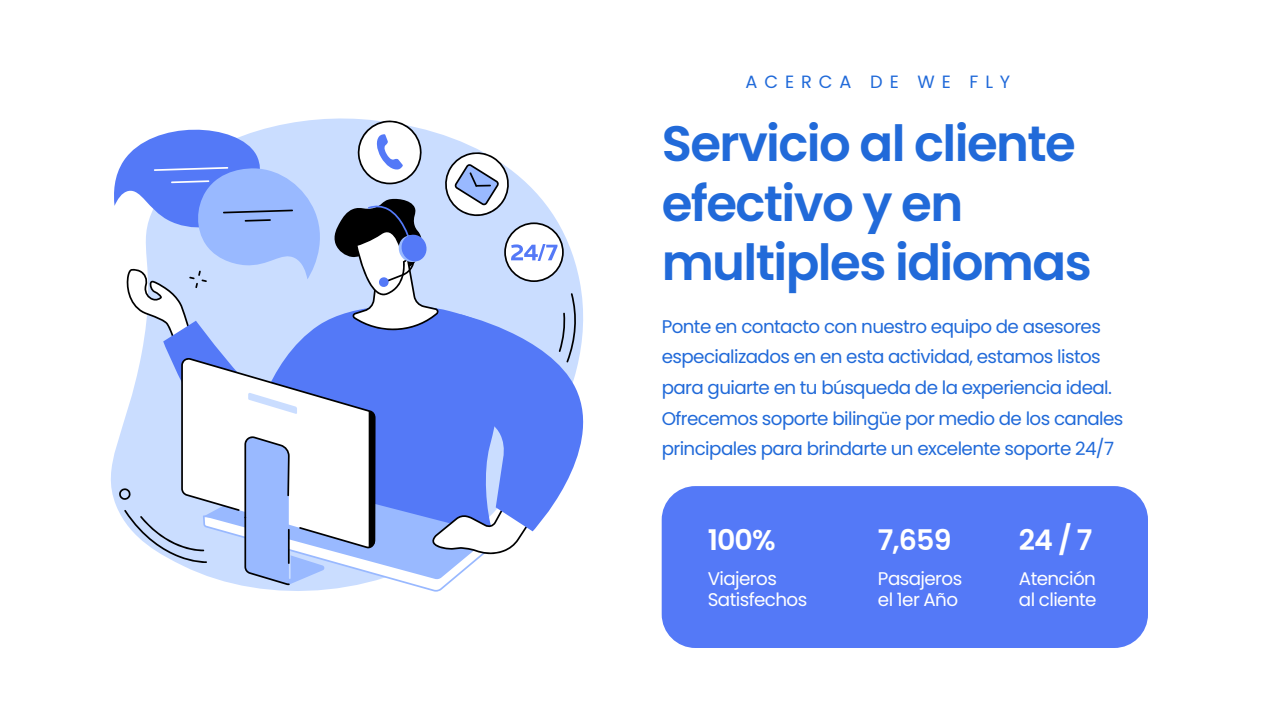
<style>
.page{position:relative;width:1281px;height:720px;background:#fff}
.page>*{position:absolute;margin:0;border:0;box-sizing:border-box;transform-origin:0 0}
.t1{font:600 49.75px/59.4px "Poppins";letter-spacing:-.03em;color:#216ad9}
.t2{font:600 28.5px "Poppins";letter-spacing:-.03em;color:#fff}
.t3{font:18.38px/30.6px "Poppins";letter-spacing:-.03em;color:#216ad9}
.t4{font:18.38px/21.4px "Poppins";letter-spacing:-.03em;color:#fff}
.t5{font:17.75px "Poppins";letter-spacing:.39em;color:#216ad9}
</style>
<div class="page">
<svg style="left:113px;top:119px;width:471px;height:473px"></svg>
<div style="left:661px;top:486px;width:487px;height:162px;background:#5479f7;border-radius:34px"></div>
<h2 class="t5" style="left:745px;top:69px;width:266px">ACERCA DE WE FLY</h2>
<p class="t1" style="left:661px;top:114px;width:432px">Servicio al cliente efectivo y en multiples idiomas</p>
<p class="t3" style="left:661px;top:311px;width:452px">Ponte en contacto con nuestro equipo de asesores especializados en en esta actividad, estamos listos para guiarte en tu búsqueda de la experiencia ideal.</p>
<h2 class="t3" style="left:661px;top:403px;width:463px">Ofrecemos soporte bilingüe por medio de los canales principales para brindarte un excelente soporte 24/7</h2>
<p class="t2" style="left:708px;top:520px;width:69px">100%</p>
<h2 class="t2" style="left:878px;top:520px;width:75px">7,659</h2>
<p class="t2" style="left:1019px;top:520px;width:75px">24/7</p>
<h3 class="t4" style="left:708px;top:568px;width:101px">Viajeros<br>Satisfechos</h3>
<h1 class="t4" style="left:878px;top:568px;width:86px">Pasajeros el 1er Año</h1>
<p class="t4" style="left:1019px;top:568px;width:79px">Atención al cliente</p>
</div>
